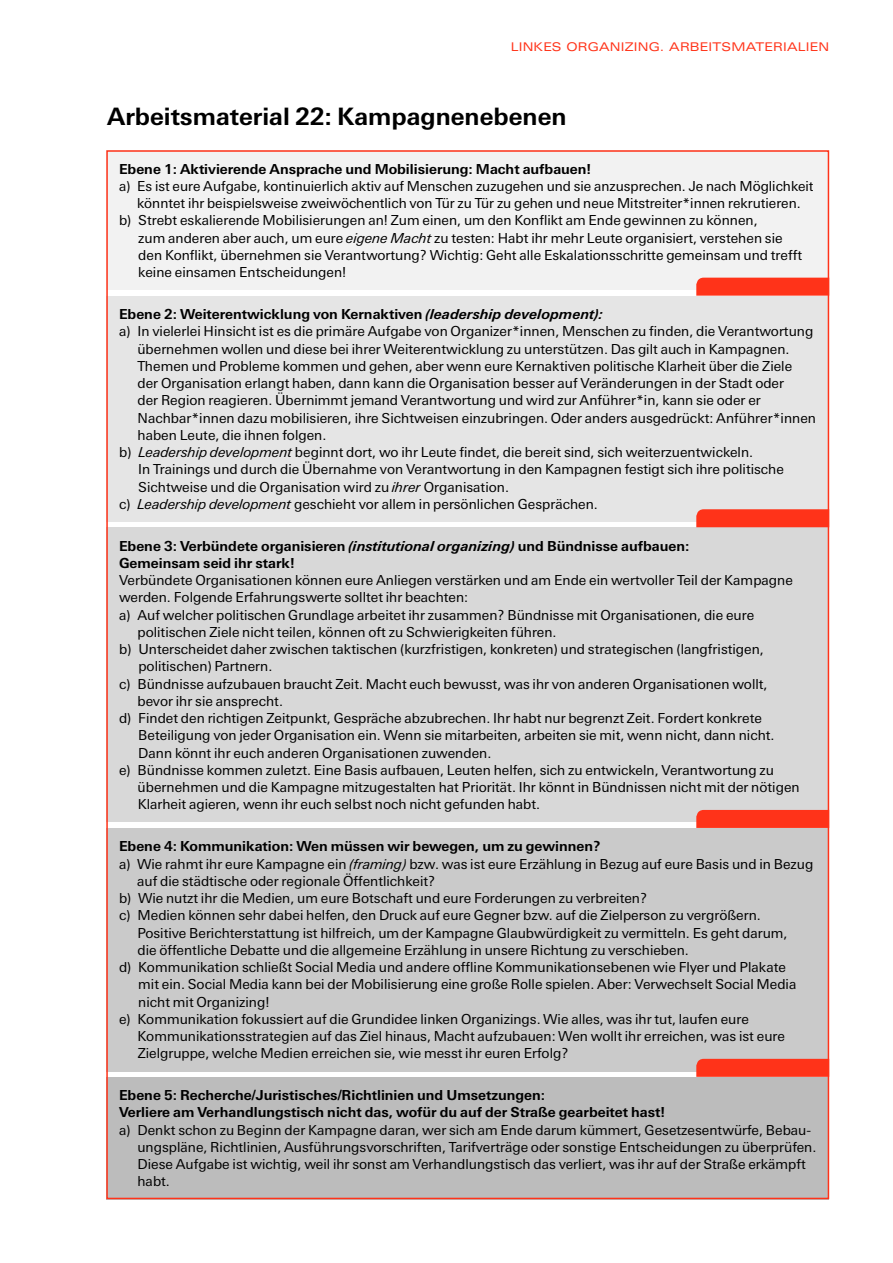
<style>
.page{position:relative;width:893px;height:1263px;background:#fff}
.page>*{position:absolute;margin:0;border:0;box-sizing:border-box;transform-origin:0 0}
.t1{font:700 24px "Linotype Univers Basic";color:#000}
.t2{font:13.8px/17.2px "Linotype Univers Basic";color:#000}
.t3{font:700 13.8px/17.2px "Linotype Univers Basic";color:#000}
.t4{font:12px "Linotype Univers Extd";letter-spacing:.015em;color:#ff3319}
.s1{font-style:italic}
</style>
<div class="page">
<div style="left:106px;top:1077px;width:723px;height:122px;background:#bcbcbc"></div>
<div style="left:106px;top:828px;width:723px;height:243px;background:#cacaca"></div>
<div style="left:106px;top:296px;width:723px;height:225px;background:#e5e5e5"></div>
<div style="left:106px;top:527px;width:723px;height:295px;background:#d8d8d8"></div>
<div style="left:106px;top:150px;width:723px;height:140px;background:#f2f2f2"></div>
<div style="left:696px;top:278px;width:130px;height:18px;background:#ff3319"></div>
<div style="left:696px;top:509px;width:130px;height:18px;background:#ff3319"></div>
<div style="left:696px;top:810px;width:130px;height:18px;background:#ff3319"></div>
<div style="left:696px;top:1059px;width:130px;height:18px;background:#ff3319"></div>
<p class="t4" style="left:511px;top:40px;width:320px">LINKES ORGANIZING. ARBEITSMATERIALIEN</p>
<h1 class="t1" style="left:107px;top:102px;width:461px">Arbeitsmaterial 22: Kampagnenebenen</h1>
<p class="t3" style="left:119px;top:160px;width:474px">Ebene 1: Aktivierende Ansprache und Mobilisierung: Macht aufbauen!</p>
<p class="t2" style="left:119px;top:177px;width:696px">a) Es ist eure Aufgabe, kontinuierlich aktiv auf Menschen zuzugehen und sie anzusprechen. Je nach Möglichkeit</p>
<p class="t2" style="left:137px;top:195px;width:665px">könntet ihr beispielsweise zweiwöchentlich von Tür zu Tür zu gehen und neue Mitstreiter*innen rekrutieren.</p>
<p class="t2" style="left:119px;top:212px;width:640px">b) Strebt eskalierende Mobilisierungen an! Zum einen, um den Konflikt am Ende gewinnen zu können,</p>
<p class="t2" style="left:138px;top:229px;width:646px">zum anderen aber auch, um eure <span class="s1">eigene Macht</span> zu testen: Habt ihr mehr Leute organisiert, verstehen sie</p>
<p class="t2" style="left:138px;top:246px;width:665px">den Konflikt, übernehmen sie Verantwortung? Wichtig: Geht alle Eskalationsschritte gemeinsam und trefft</p>
<p class="t2" style="left:138px;top:264px;width:210px">keine einsamen Entscheidungen!</p>
<p class="t3" style="left:119px;top:305px;width:486px">Ebene 2: Weiterentwicklung von Kernaktiven <span class="s1">(leadership development):</span></p>
<p class="t2" style="left:119px;top:323px;width:696px">a) In vielerlei Hinsicht ist es die primäre Aufgabe von Organizer*innen, Menschen zu finden, die Verantwortung</p>
<p class="t2" style="left:137px;top:340px;width:654px">übernehmen wollen und diese bei ihrer Weiterentwicklung zu unterstützen. Das gilt auch in Kampagnen.</p>
<p class="t2" style="left:137px;top:357px;width:656px">Themen und Probleme kommen und gehen, aber wenn eure Kernaktiven politische Klarheit über die Ziele</p>
<p class="t2" style="left:137px;top:374px;width:648px">der Organisation erlangt haben, dann kann die Organisation besser auf Veränderungen in der Stadt oder</p>
<p class="t2" style="left:138px;top:392px;width:625px">der Region reagieren. Übernimmt jemand Verantwortung und wird zur Anführer*in, kann sie oder er</p>
<p class="t2" style="left:138px;top:409px;width:680px">Nachbar*innen dazu mobilisieren, ihre Sichtweisen einzubringen. Oder anders ausgedrückt: Anführer*innen</p>
<p class="t2" style="left:138px;top:426px;width:190px">haben Leute, die ihnen folgen.</p>
<p class="t2" style="left:119px;top:443px;width:636px">b) <span class="s1">Leadership development</span> beginnt dort, wo ihr Leute findet, die bereit sind, sich weiterzuentwickeln.</p>
<p class="t2" style="left:138px;top:461px;width:647px">In Trainings und durch die Übernahme von Verantwortung in den Kampagnen festigt sich ihre politische</p>
<p class="t2" style="left:138px;top:478px;width:372px">Sichtweise und die Organisation wird zu <span class="s1">ihrer</span> Organisation.</p>
<p class="t2" style="left:119px;top:495px;width:480px">c) <span class="s1">Leadership development</span> geschieht vor allem in persönlichen Gesprächen.</p>
<p class="t3" style="left:119px;top:537px;width:572px">Ebene 3: Verbündete organisieren <span class="s1">(institutional organizing)</span> und Bündnisse aufbauen:<br>Gemeinsam seid ihr stark!</p>
<p class="t2" style="left:119px;top:572px;width:675px">Verbündete Organisationen können eure Anliegen verstärken und am Ende ein wertvoller Teil der Kampagne</p>
<p class="t2" style="left:119px;top:589px;width:351px">werden. Folgende Erfahrungswerte solltet ihr beachten:</p>
<p class="t2" style="left:119px;top:606px;width:637px">a) Auf welcher politischen Grundlage arbeitet ihr zusammen? Bündnisse mit Organisationen, die eure</p>
<p class="t2" style="left:137px;top:623px;width:421px">politischen Ziele nicht teilen, können oft zu Schwierigkeiten führen.</p>
<p class="t2" style="left:119px;top:641px;width:646px">b) Unterscheidet daher zwischen taktischen (kurzfristigen, konkreten) und strategischen (langfristigen,</p>
<p class="t2" style="left:138px;top:658px;width:136px">politischen) Partnern.</p>
<p class="t2" style="left:119px;top:675px;width:650px">c) Bündnisse aufzubauen braucht Zeit. Macht euch bewusst, was ihr von anderen Organisationen wollt,</p>
<p class="t2" style="left:137px;top:692px;width:147px">bevor ihr sie ansprecht.</p>
<p class="t2" style="left:119px;top:710px;width:644px">d) Findet den richtigen Zeitpunkt, Gespräche abzubrechen. Ihr habt nur begrenzt Zeit. Fordert konkrete</p>
<p class="t2" style="left:138px;top:727px;width:638px">Beteiligung von jeder Organisation ein. Wenn sie mitarbeiten, arbeiten sie mit, wenn nicht, dann nicht.</p>
<p class="t2" style="left:138px;top:744px;width:355px">Dann könnt ihr euch anderen Organisationen zuwenden.</p>
<p class="t2" style="left:119px;top:761px;width:656px">e) Bündnisse kommen zuletzt. Eine Basis aufbauen, Leuten helfen, sich zu entwickeln, Verantwortung zu</p>
<p class="t2" style="left:138px;top:779px;width:663px">übernehmen und die Kampagne mitzugestalten hat Priorität. Ihr könnt in Bündnissen nicht mit der nötigen</p>
<p class="t2" style="left:138px;top:796px;width:404px">Klarheit agieren, wenn ihr euch selbst noch nicht gefunden habt.</p>
<p class="t3" style="left:119px;top:838px;width:483px">Ebene 4: Kommunikation: Wen müssen wir bewegen, um zu gewinnen?</p>
<p class="t2" style="left:119px;top:855px;width:696px">a) Wie rahmt ihr eure Kampagne ein <span class="s1">(framing)</span> bzw. was ist eure Erzählung in Bezug auf eure Basis und in Bezug</p>
<p class="t2" style="left:137px;top:872px;width:300px">auf die städtische oder regionale Öffentlichkeit?</p>
<p class="t2" style="left:119px;top:889px;width:530px">b) Wie nutzt ihr die Medien, um eure Botschaft und eure Forderungen zu verbreiten?</p>
<p class="t2" style="left:119px;top:907px;width:643px">c) Medien können sehr dabei helfen, den Druck auf eure Gegner bzw. auf die Zielperson zu vergrößern.</p>
<p class="t2" style="left:137px;top:924px;width:652px">Positive Berichterstattung ist hilfreich, um der Kampagne Glaubwürdigkeit zu vermitteln. Es geht darum,</p>
<p class="t2" style="left:137px;top:941px;width:553px">die öffentliche Debatte und die allgemeine Erzählung in unsere Richtung zu verschieben.</p>
<p class="t2" style="left:119px;top:958px;width:668px">d) Kommunikation schließt Social Media und andere offline Kommunikationsebenen wie Flyer und Plakate</p>
<p class="t2" style="left:138px;top:976px;width:660px">mit ein. Social Media kann bei der Mobilisierung eine große Rolle spielen. Aber: Verwechselt Social Media</p>
<p class="t2" style="left:138px;top:993px;width:133px">nicht mit Organizing!</p>
<p class="t2" style="left:119px;top:1010px;width:631px">e) Kommunikation fokussiert auf die Grundidee linken Organizings. Wie alles, was ihr tut, laufen eure</p>
<p class="t2" style="left:138px;top:1027px;width:649px">Kommunikationsstrategien auf das Ziel hinaus, Macht aufzubauen: Wen wollt ihr erreichen, was ist eure</p>
<p class="t2" style="left:138px;top:1045px;width:432px">Zielgruppe, welche Medien erreichen sie, wie messt ihr euren Erfolg?</p>
<p class="t3" style="left:119px;top:1086px;width:548px">Ebene 5: Recherche/Juristisches/Richtlinien und Umsetzungen:<br>Verliere am Verhandlungstisch nicht das, wofür du auf der Straße gearbeitet hast!</p>
<p class="t2" style="left:137px;top:1121px;width:680px;text-indent:-18px">a) Denkt schon zu Beginn der Kampagne daran, wer sich am Ende darum kümmert, Gesetzesentwürfe, Bebau&shy;ungspläne, Richtlinien, Ausführungsvorschriften, Tarifverträge oder sonstige Entscheidungen zu überprüfen.<br>Diese Aufgabe ist wichtig, weil ihr sonst am Verhandlungstisch das verliert, was ihr auf der Straße erkämpft habt.</p>
</div>
